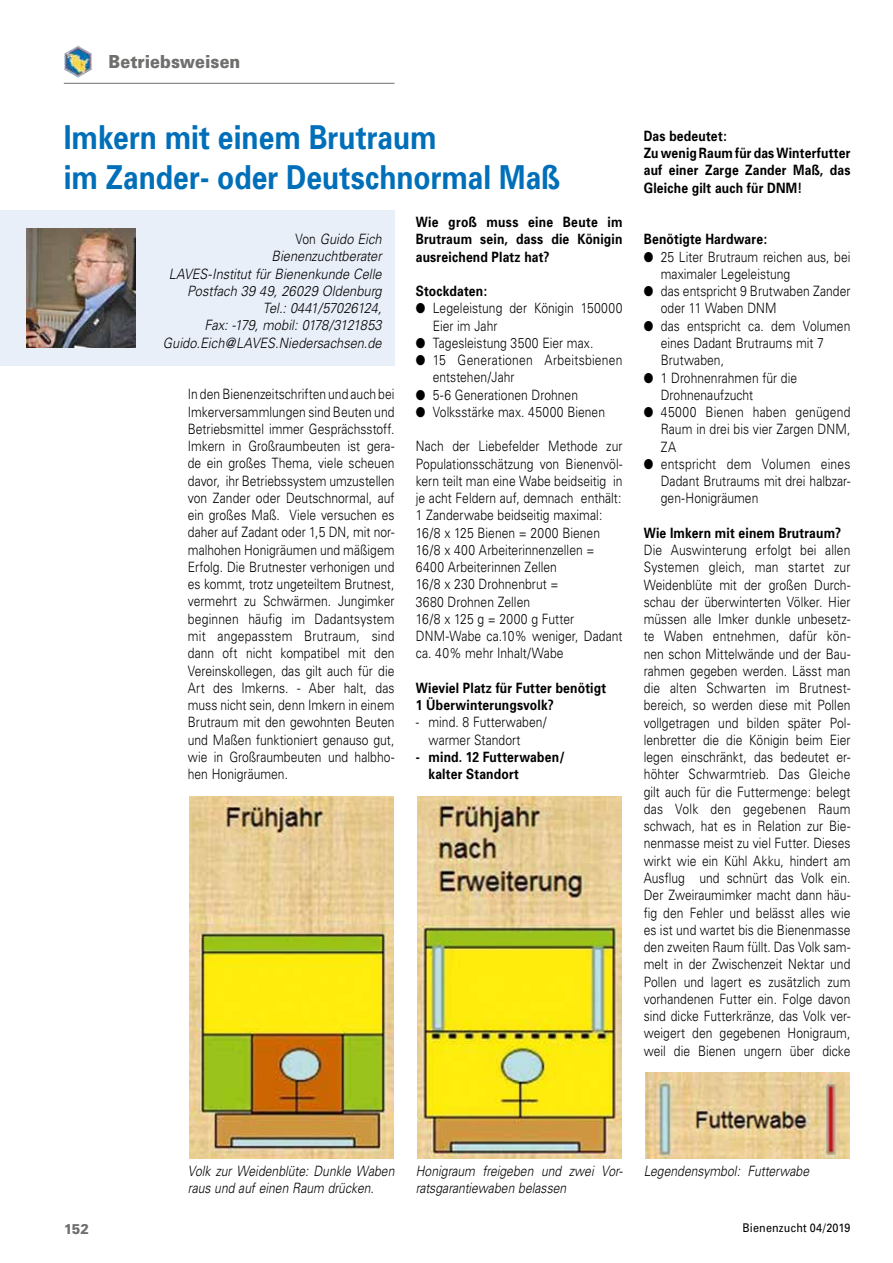
<style>
.page{position:relative;width:893px;height:1263px;background:#fff}
.page>*{position:absolute;margin:0;border:0;box-sizing:border-box;transform-origin:0 0}
.t1{font:700 33px/39.6px "Univers";color:#006fb9;scale:.85 1}
.t2{font:900 18px "Univers";letter-spacing:.005em;color:#6f6f6e;scale:.9 1}
.t3{font:300 14.25px/17.2px "Univers";color:#000;scale:.85 1}
.t4{font:700 14.25px/17.2px "Univers";letter-spacing:.015em;color:#000;scale:.85 1}
.t5{font:italic 300 14.25px/17.2px "Univers";letter-spacing:.005em;color:#000;text-align:right;scale:.9 1}
.t6{font:italic 300 14.25px/17.2px "Univers";letter-spacing:.005em;color:#000;scale:.85 1}
.t7{font:300 14.25px/17.2px "Univers";letter-spacing:.02em;color:#000;scale:.85 1}
.t8{font:900 14.25px "Univers";color:#6f6f6e;scale:.9 1}
.t9{font:12px "Univers";letter-spacing:.02em;color:#000;scale:.9 1}
.s1{font-style:normal}
</style>
<div class="page">
<hr style="left:64px;top:83px;width:330px;height:1px;background:#6f6f6e">
<img style="left:64px;top:46px;width:28px;height:32px">
<div style="left:0;top:210px;width:394px;height:156px;background:#e9eff9"></div>
<img style="left:26px;top:229px;width:110px;height:118px">
<img style="left:190px;top:796px;width:204px;height:362px">
<img style="left:417px;top:796px;width:204px;height:363px">
<img style="left:645px;top:1072px;width:205px;height:86px">
<p class="t2" style="left:109px;top:50px;width:148px">Betriebsweisen</p>
<h1 class="t1" style="left:64px;top:118px;width:586px">Imkern mit einem Brutraum<br>im Zander- oder Deutschnormal Maß</h1>
<p class="t5" style="left:163px;top:230px;width:245px"><span class="s1">Von</span> Guido Eich<br>Bienenzuchtberater<br>LAVES-Institut für Bienenkunde Celle<br>Postfach 39 49, 26029 Oldenburg<br>Tel.: 0441/57026124,<br>Fax: -179, mobil: 0178/3121853<br>Guido.Eich@LAVES.Niedersachsen.de</p>
<p class="t3" style="left:188px;top:386px;width:245px;text-align:justify">In den Bienenzeitschriften und auch bei Imkerversammlungen sind Beuten und Betriebsmittel immer Gesprächsstoff.<br>Imkern in Großraumbeuten ist gera&shy;de ein großes Thema, viele scheuen davor, ihr Betriebssystem umzustellen von Zander oder Deutschnormal, auf ein großes Maß. Viele versuchen es daher auf Zadant oder 1,5 DN, mit nor&shy;malhohen Honigräumen und mäßigem Erfolg. Die Brutnester verhonigen und es kommt, trotz ungeteiltem Brutnest, vermehrt zu Schwärmen. Jungimker beginnen häufig im Dadantsystem mit angepasstem Brutraum, sind dann oft nicht kompatibel mit den Vereinskollegen, das gilt auch für die Art des Imkerns. - Aber halt, das muss nicht sein, denn Imkern in einem Brutraum mit den gewohnten Beuten und Maßen funktioniert genauso gut, wie in Großraumbeuten und halbho&shy;hen Honigräumen.</p>
<p class="t4" style="left:416px;top:213px;width:245px;text-align:justify">Wie groß muss eine Beute im Brutraum sein, dass die Königin ausreichend Platz hat?</p>
<p class="t4" style="left:416px;top:282px;width:86px">Stockdaten:</p>
<p class="t3" style="left:433px;top:300px;width:225px;text-indent:-17px">● Legeleistung der Königin 150000<br>Eier im Jahr</p>
<p class="t3" style="left:416px;top:334px;width:211px">● Tagesleistung 3500 Eier max.</p>
<p class="t7" style="left:433px;top:351px;width:225px;text-indent:-17px">● 15 Generationen Arbeitsbienen entstehen/Jahr</p>
<p class="t3" style="left:416px;top:386px;width:192px">● 5-6 Generationen Drohnen</p>
<p class="t3" style="left:416px;top:403px;width:224px">● Volksstärke max. 45000 Bienen</p>
<p class="t3" style="left:416px;top:438px;width:245px">Nach der Liebefelder Methode zur<br>Populationsschätzung von Bienenvöl&shy;kern teilt man eine Wabe beidseitig in je acht Feldern auf, demnach enthält:<br>1 Zanderwabe beidseitig maximal:<br>16/8 x 125 Bienen = 2000 Bienen<br>16/8 x 400 Arbeiterinnenzellen =<br>6400 Arbeiterinnen Zellen<br>16/8 x 230 Drohnenbrut =<br>3680 Drohnen Zellen<br>16/8 x 125 g = 2000 g Futter<br>DNM-Wabe ca.10% weniger, Dadant ca. 40% mehr Inhalt/Wabe</p>
<p class="t4" style="left:416px;top:679px;width:225px">Wieviel Platz für Futter benötigt<br>1 Überwinterungsvolk?</p>
<p class="t3" style="left:429px;top:714px;width:140px;text-indent:-13px">- mind. 8 Futterwaben/ warmer Standort</p>
<p class="t4" style="left:429px;top:748px;width:162px;text-indent:-13px">- mind. 12 Futterwaben/ kalter Standort</p>
<p class="t4" style="left:644px;top:127px;width:245px">Das bedeutet:<br>Zu wenig Raum für das Winterfutter auf einer Zarge Zander Maß, das<br>Gleiche gilt auch für DNM!</p>
<p class="t4" style="left:644px;top:231px;width:147px">Benötigte Hardware:</p>
<p class="t3" style="left:661px;top:248px;width:225px;text-indent:-17px">● 25 Liter Brutraum reichen aus, bei maximaler Legeleistung</p>
<p class="t3" style="left:661px;top:283px;width:225px;text-indent:-17px">● das entspricht 9 Brutwaben Zander oder 11 Waben DNM</p>
<p class="t3" style="left:661px;top:317px;width:225px;text-indent:-17px">● das entspricht ca. dem Volumen eines Dadant Brutraums mit 7<br>Brutwaben,</p>
<p class="t3" style="left:661px;top:369px;width:162px;text-indent:-17px">● 1 Drohnenrahmen für die<br>Drohnenaufzucht</p>
<p class="t3" style="left:661px;top:403px;width:225px;text-align:justify;text-indent:-17px">● 45000 Bienen haben genügend Raum in drei bis vier Zargen DNM, ZA</p>
<p class="t3" style="left:661px;top:455px;width:225px;text-align:justify;text-indent:-17px">● entspricht dem Volumen eines Dadant Brutraums mit drei halbzar&shy;gen-Honigräumen</p>
<p class="t4" style="left:644px;top:524px;width:234px">Wie Imkern mit einem Brutraum?</p>
<p class="t3" style="left:644px;top:541px;width:245px;text-align:justify">Die Auswinterung erfolgt bei allen Systemen gleich, man startet zur Weidenblüte mit der großen Durch&shy;schau der überwinterten Völker. Hier müssen alle Imker dunkle unbesetz&shy;te Waben entnehmen, dafür kön&shy;nen schon Mittelwände und der Bau&shy;rahmen gegeben werden. Lässt man die alten Schwarten im Brutnest&shy;bereich, so werden diese mit Pollen vollgetragen und bilden später Pol&shy;lenbretter die die Königin beim Eier legen einschränkt, das bedeutet er&shy;höhter Schwarmtrieb. Das Gleiche gilt auch für die Futtermenge: belegt das Volk den gegebenen Raum schwach, hat es in Relation zur Bie&shy;nenmasse meist zu viel Futter. Dieses wirkt wie ein Kühl Akku, hindert am Ausflug und schnürt das Volk ein.<br>Der Zweiraumimker macht dann häu&shy;fig den Fehler und belässt alles wie es ist und wartet bis die Bienenmasse den zweiten Raum füllt. Das Volk sam&shy;melt in der Zwischenzeit Nektar und Pollen und lagert es zusätzlich zum vorhandenen Futter ein. Folge davon sind dicke Futterkränze, das Volk ver&shy;weigert den gegebenen Honigraum, weil die Bienen ungern über dicke</p>
<p class="t6" style="left:188px;top:1162px;width:244px">Volk zur Weidenblüte: Dunkle Waben raus und auf einen Raum drücken.</p>
<p class="t6" style="left:416px;top:1162px;width:245px">Honigraum freigeben und zwei Vor&shy;ratsgarantiewaben belassen</p>
<p class="t6" style="left:644px;top:1162px;width:196px">Legendensymbol: Futterwabe</p>
<p class="t8" style="left:64px;top:1220px;width:30px">152</p>
<p class="t9" style="left:742px;top:1221px;width:121px">Bienenzucht 04/2019</p>
</div>
